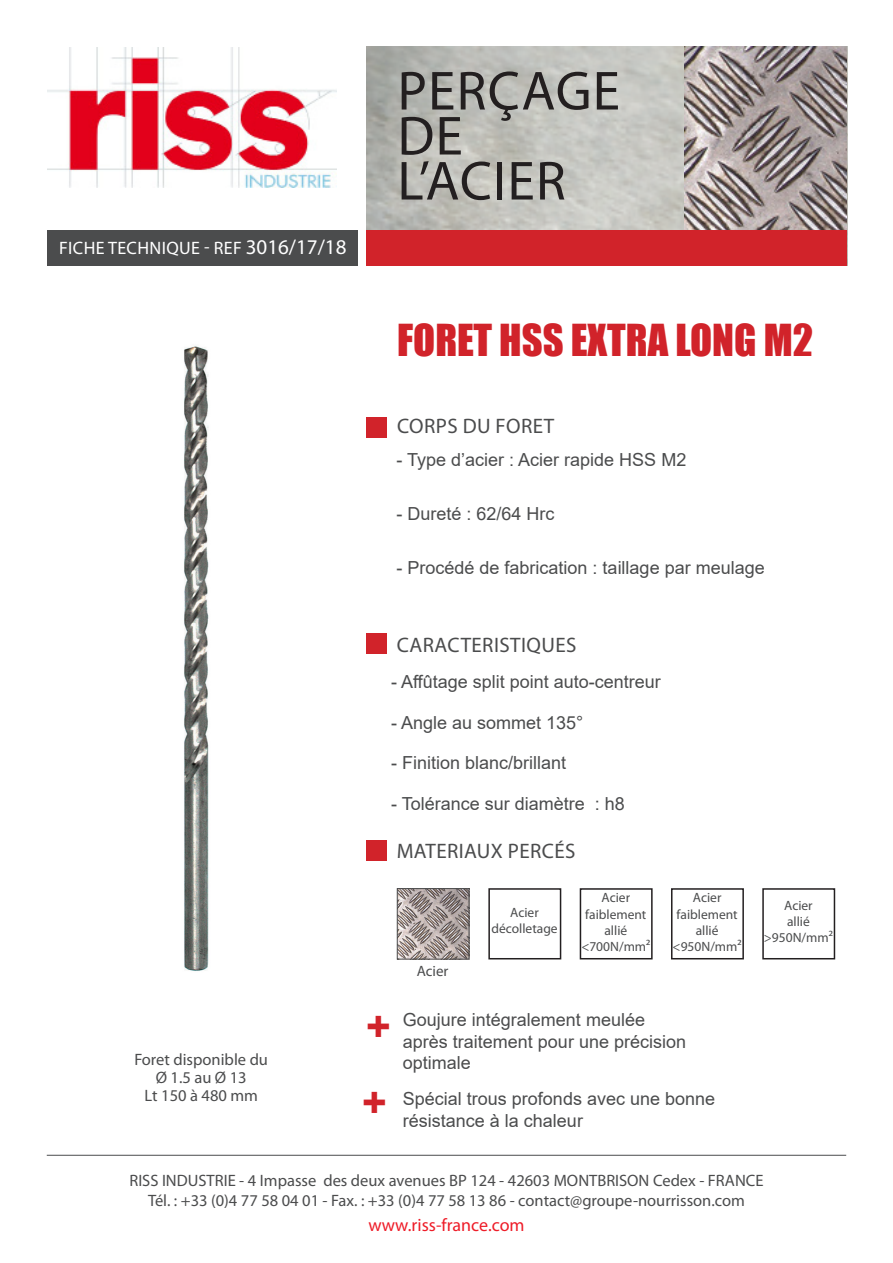
<style>
.page{position:relative;width:893px;height:1263px;background:#fff}
.page>*{position:absolute;margin:0;border:0;box-sizing:border-box;transform-origin:0 0}
.t1{font:55.5px "Myriad Pro";letter-spacing:.02em;color:#231f20}
.t2{font:45px "Impact";color:#d1232a}
.t3{font:40.5px "Impact";color:#d1232a}
.t4{font:21px "Myriad Pro";letter-spacing:.02em;color:#4b4c4d}
.t5{font:18px/21.6px "Arial";color:#4b4c4d}
.t6{font:18px "Myriad Pro";letter-spacing:.02em;color:#fff}
.t7{font:18px "Myriad Pro";color:#ee1c28}
.t8{font:16.5px "Myriad Pro";color:#4b4c4d}
.t9{font:15px "Myriad Pro";color:#4b4c4d}
.t10{font:13.5px/16.2px "Myriad Pro";color:#4b4c4d;text-align:center}
.s1{font-size:21px}
</style>
<div class="page">
<img style="left:367px;top:47px;width:480px;height:183px">
<img style="left:48px;top:48px;width:288px;height:140px">
<img style="left:399px;top:890px;width:68px;height:67px">
<div style="left:397px;top:888px;width:72px;height:71px;border:1px solid #4b4c4d"></div>
<div style="left:48px;top:230px;width:310px;height:36px;background:#4b4c4d"></div>
<div style="left:367px;top:230px;width:480px;height:36px;background:#d1232a"></div>
<hr style="left:47px;top:1155px;width:799px;height:1px;background:#4b4c4d">
<div style="left:367px;top:417px;width:20px;height:21px;background:#d1232a"></div>
<div style="left:367px;top:634px;width:20px;height:20px;background:#d1232a"></div>
<div style="left:367px;top:840px;width:20px;height:21px;background:#d1232a"></div>
<img style="left:685px;top:47px;width:161px;height:183px">
<div style="left:488px;top:888px;width:73px;height:71px;border:2px solid #231f20"></div>
<div style="left:580px;top:888px;width:73px;height:71px;border:2px solid #231f20"></div>
<img style="left:184px;top:346px;width:25px;height:625px">
<div style="left:671px;top:888px;width:73px;height:71px;border:2px solid #231f20"></div>
<div style="left:762px;top:888px;width:73px;height:71px;border:2px solid #231f20"></div>
<p class="t6" style="left:59px;top:237px;width:289px">FICHE TECHNIQUE - REF <span class="s1">3016/17/18</span></p>
<p class="t1" style="left:397px;top:57px;width:224px">PERÇAGE</p>
<p class="t1" style="left:397px;top:102px;width:67px">DE</p>
<p class="t1" style="left:397px;top:147px;width:170px">L’ACIER</p>
<p class="t8" style="left:134px;top:1049px;width:135px">Foret disponible du</p>
<p class="t8" style="left:156px;top:1067px;width:93px">Ø 1.5 au Ø 13</p>
<p class="t8" style="left:145px;top:1085px;width:115px">Lt 150 à 480 mm</p>
<p class="t3" style="left:397px;top:308px;width:417px">FORET HSS EXTRA LONG M2</p>
<p class="t4" style="left:397px;top:413px;width:159px">CORPS DU FORET</p>
<p class="t5" style="left:396px;top:449px;width:291px">- Type d’acier : Acier rapide HSS M2</p>
<p class="t5" style="left:396px;top:503px;width:160px">- Dureté : 62/64 Hrc</p>
<p class="t5" style="left:396px;top:557px;width:370px">- Procédé de fabrication : taillage par meulage</p>
<p class="t4" style="left:397px;top:631px;width:181px">CARACTERISTIQUES</p>
<p class="t5" style="left:391px;top:671px;width:271px">- Affûtage split point auto-centreur</p>
<p class="t5" style="left:391px;top:711px;width:194px">- Angle au sommet 135°</p>
<p class="t5" style="left:391px;top:752px;width:177px">- Finition blanc/brillant</p>
<p class="t5" style="left:391px;top:792px;width:235px">- Tolérance sur diamètre : h8</p>
<p class="t4" style="left:397px;top:838px;width:180px">MATERIAUX PERCÉS</p>
<p class="t9" style="left:417px;top:962px;width:33px">Acier</p>
<p class="t10" style="left:510px;top:904px;width:30px">Acier</p>
<p class="t10" style="left:491px;top:920px;width:68px">décolletage</p>
<p class="t10" style="left:602px;top:890px;width:30px">Acier</p>
<p class="t10" style="left:585px;top:906px;width:63px">faiblement allié</p>
<p class="t10" style="left:581px;top:938px;width:71px">&lt;700N/mm²</p>
<p class="t10" style="left:693px;top:890px;width:30px">Acier</p>
<p class="t10" style="left:677px;top:906px;width:63px">faiblement allié</p>
<p class="t10" style="left:673px;top:938px;width:71px">&lt;950N/mm²</p>
<p class="t2" style="left:367px;top:992px;width:25px">+</p>
<p class="t5" style="left:403px;top:1009px;width:244px">Goujure intégralement meulée</p>
<p class="t5" style="left:403px;top:1030px;width:285px">après traitement pour une précision optimale</p>
<p class="t2" style="left:362px;top:1067px;width:25px">+</p>
<p class="t5" style="left:403px;top:1088px;width:314px">Spécial trous profonds avec une bonne résistance à la chaleur</p>
<p class="t10" style="left:784px;top:897px;width:30px">Acier</p>
<p class="t10" style="left:787px;top:913px;width:24px">allié</p>
<p class="t10" style="left:764px;top:929px;width:71px">&gt;950N/mm²</p>
<p class="t8" style="left:129px;top:1170px;width:636px">RISS INDUSTRIE - 4 Impasse des deux avenues BP 124 - 42603 MONTBRISON Cedex - FRANCE</p>
<p class="t8" style="left:148px;top:1190px;width:598px">Tél. : +33 (0)4 77 58 04 01 - Fax. : +33 (0)4 77 58 13 86 - contact@groupe-nourrisson.com</p>
<p class="t7" style="left:368px;top:1214px;width:158px">www.riss-france.com</p>
</div>
